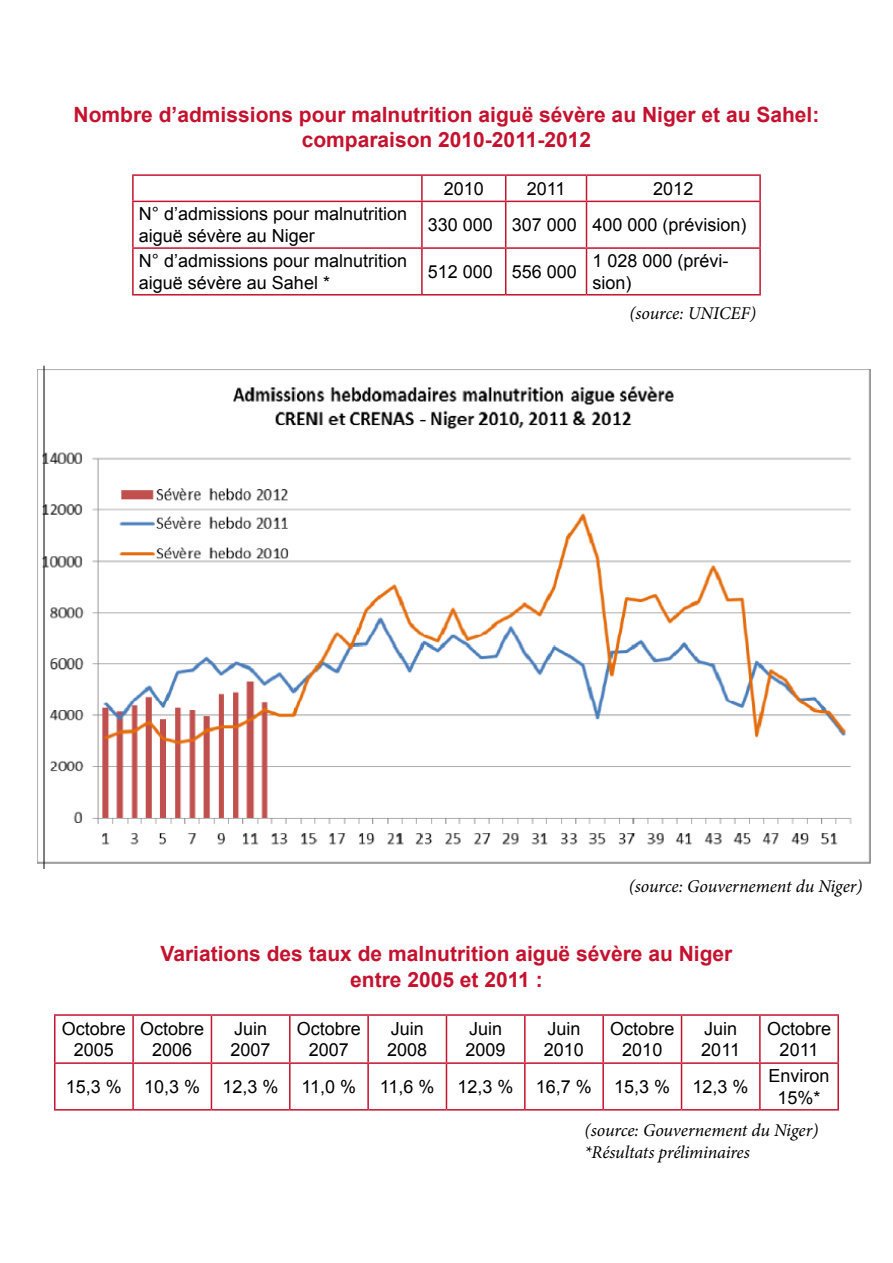
<style>
.page{position:relative;width:893px;height:1263px;background:#fff}
.page>*{position:absolute;margin:0;border:0;box-sizing:border-box;transform-origin:0 0}
.t1{font:700 21px/25.2px "Arial";color:#c4122f;text-align:center}
.t2{font:18px/21.6px "Arial";color:#000}
.t3{font:italic 18px/21.6px "Minion Pro";letter-spacing:-.01em;color:#000}
</style>
<div class="page">
<hr style="left:54px;top:1014px;width:79px;height:2px;background:#c4122f">
<hr style="left:54px;top:1016px;width:2px;height:46px;background:#c4122f">
<hr style="left:133px;top:1014px;width:78px;height:2px;background:#c4122f">
<hr style="left:132px;top:1016px;width:2px;height:46px;background:#c4122f">
<hr style="left:211px;top:1014px;width:79px;height:2px;background:#c4122f">
<hr style="left:211px;top:1016px;width:1px;height:46px;background:#c4122f">
<hr style="left:290px;top:1014px;width:78px;height:2px;background:#c4122f">
<hr style="left:289px;top:1016px;width:2px;height:46px;background:#c4122f">
<hr style="left:368px;top:1014px;width:78px;height:2px;background:#c4122f">
<hr style="left:367px;top:1016px;width:2px;height:46px;background:#c4122f">
<hr style="left:446px;top:1014px;width:79px;height:2px;background:#c4122f">
<hr style="left:446px;top:1016px;width:1px;height:46px;background:#c4122f">
<hr style="left:525px;top:1014px;width:78px;height:2px;background:#c4122f">
<hr style="left:524px;top:1016px;width:2px;height:46px;background:#c4122f">
<hr style="left:603px;top:1014px;width:78px;height:2px;background:#c4122f">
<hr style="left:602px;top:1016px;width:2px;height:46px;background:#c4122f">
<hr style="left:681px;top:1014px;width:79px;height:2px;background:#c4122f">
<hr style="left:681px;top:1016px;width:1px;height:46px;background:#c4122f">
<hr style="left:760px;top:1014px;width:79px;height:2px;background:#c4122f">
<hr style="left:759px;top:1016px;width:2px;height:46px;background:#c4122f">
<hr style="left:837px;top:1016px;width:2px;height:46px;background:#c4122f">
<hr style="left:54px;top:1062px;width:79px;height:2px;background:#c4122f">
<hr style="left:54px;top:1064px;width:2px;height:45px;background:#c4122f">
<hr style="left:133px;top:1062px;width:78px;height:2px;background:#c4122f">
<hr style="left:132px;top:1064px;width:2px;height:45px;background:#c4122f">
<hr style="left:211px;top:1062px;width:79px;height:2px;background:#c4122f">
<hr style="left:211px;top:1064px;width:1px;height:45px;background:#c4122f">
<hr style="left:290px;top:1062px;width:78px;height:2px;background:#c4122f">
<hr style="left:289px;top:1064px;width:2px;height:45px;background:#c4122f">
<hr style="left:368px;top:1062px;width:78px;height:2px;background:#c4122f">
<hr style="left:367px;top:1064px;width:2px;height:45px;background:#c4122f">
<hr style="left:446px;top:1062px;width:79px;height:2px;background:#c4122f">
<hr style="left:446px;top:1064px;width:1px;height:45px;background:#c4122f">
<hr style="left:525px;top:1062px;width:78px;height:2px;background:#c4122f">
<hr style="left:524px;top:1064px;width:2px;height:45px;background:#c4122f">
<hr style="left:603px;top:1062px;width:78px;height:2px;background:#c4122f">
<hr style="left:602px;top:1064px;width:2px;height:45px;background:#c4122f">
<hr style="left:681px;top:1062px;width:79px;height:2px;background:#c4122f">
<hr style="left:681px;top:1064px;width:1px;height:45px;background:#c4122f">
<hr style="left:760px;top:1062px;width:79px;height:2px;background:#c4122f">
<hr style="left:759px;top:1064px;width:2px;height:45px;background:#c4122f">
<hr style="left:837px;top:1064px;width:2px;height:45px;background:#c4122f">
<hr style="left:54px;top:1109px;width:79px;height:1px;background:#c4122f">
<hr style="left:133px;top:1109px;width:78px;height:1px;background:#c4122f">
<hr style="left:211px;top:1109px;width:79px;height:1px;background:#c4122f">
<hr style="left:290px;top:1109px;width:78px;height:1px;background:#c4122f">
<hr style="left:368px;top:1109px;width:78px;height:1px;background:#c4122f">
<hr style="left:446px;top:1109px;width:79px;height:1px;background:#c4122f">
<hr style="left:525px;top:1109px;width:78px;height:1px;background:#c4122f">
<hr style="left:603px;top:1109px;width:78px;height:1px;background:#c4122f">
<hr style="left:681px;top:1109px;width:79px;height:1px;background:#c4122f">
<hr style="left:760px;top:1109px;width:79px;height:1px;background:#c4122f">
<img style="left:37px;top:366px;width:834px;height:503px">
<hr style="left:132px;top:174px;width:290px;height:2px;background:#c4122f">
<hr style="left:132px;top:176px;width:2px;height:25px;background:#c4122f">
<hr style="left:422px;top:174px;width:84px;height:2px;background:#c4122f">
<hr style="left:421px;top:176px;width:2px;height:25px;background:#c4122f">
<hr style="left:506px;top:174px;width:80px;height:2px;background:#c4122f">
<svg style="left:505px;top:176px;width:1px;height:25px"></svg>
<hr style="left:586px;top:174px;width:175px;height:2px;background:#c4122f">
<svg style="left:586px;top:176px;width:1px;height:25px"></svg>
<hr style="left:759px;top:176px;width:2px;height:25px;background:#c4122f">
<hr style="left:132px;top:201px;width:290px;height:1px;background:#c4122f">
<hr style="left:132px;top:202px;width:2px;height:45px;background:#c4122f">
<hr style="left:422px;top:201px;width:84px;height:1px;background:#c4122f">
<hr style="left:421px;top:202px;width:2px;height:45px;background:#c4122f">
<hr style="left:506px;top:201px;width:80px;height:1px;background:#c4122f">
<hr style="left:505px;top:202px;width:1px;height:45px;background:#c4122f">
<hr style="left:586px;top:201px;width:175px;height:1px;background:#c4122f">
<hr style="left:586px;top:202px;width:1px;height:45px;background:#c4122f">
<hr style="left:759px;top:202px;width:2px;height:45px;background:#c4122f">
<hr style="left:132px;top:247px;width:290px;height:2px;background:#c4122f">
<hr style="left:132px;top:249px;width:2px;height:45px;background:#c4122f">
<hr style="left:422px;top:247px;width:84px;height:2px;background:#c4122f">
<hr style="left:421px;top:249px;width:2px;height:45px;background:#c4122f">
<hr style="left:506px;top:247px;width:80px;height:2px;background:#c4122f">
<hr style="left:505px;top:249px;width:1px;height:45px;background:#c4122f">
<hr style="left:586px;top:247px;width:175px;height:2px;background:#c4122f">
<hr style="left:586px;top:249px;width:1px;height:45px;background:#c4122f">
<hr style="left:759px;top:249px;width:2px;height:45px;background:#c4122f">
<hr style="left:132px;top:294px;width:290px;height:2px;background:#c4122f">
<hr style="left:422px;top:294px;width:84px;height:2px;background:#c4122f">
<hr style="left:506px;top:294px;width:80px;height:2px;background:#c4122f">
<hr style="left:586px;top:294px;width:175px;height:2px;background:#c4122f">
<hr style="left:44px;top:366px;width:1px;height:503px;background:#000">
<p class="t1" style="left:74px;top:102px;width:747px">Nombre d’admissions pour malnutrition aiguë sévère au Niger et au Sahel: comparaison 2010-2011-2012</p>
<p class="t2" style="left:444px;top:178px;width:42px">2010</p>
<p class="t2" style="left:527px;top:178px;width:40px">2011</p>
<p class="t2" style="left:653px;top:178px;width:42px">2012</p>
<p class="t2" style="left:139px;top:204px;width:270px">N° d’admissions pour malnutrition aiguë sévère au Niger</p>
<p class="t2" style="left:428px;top:214px;width:320px">330 000 307 000 400 000 (prévision)</p>
<p class="t2" style="left:139px;top:250px;width:270px">N° d’admissions pour malnutrition aiguë sévère au Sahel *</p>
<p class="t2" style="left:428px;top:261px;width:150px">512 000 556 000</p>
<p class="t2" style="left:592px;top:250px;width:138px">1 028 000 (prévi&shy;sion)</p>
<p class="t3" style="left:629px;top:303px;width:128px">(source: UNICEF)</p>
<p class="t3" style="left:629px;top:875px;width:235px">(source: Gouvernement du Niger)</p>
<p class="t1" style="left:161px;top:942px;width:573px">Variations des taux de malnutrition aiguë sévère au Niger entre 2005 et 2011 :</p>
<p class="t2" style="left:62px;top:1018px;width:66px;text-align:center">Octobre<br>2005</p>
<p class="t2" style="left:140px;top:1018px;width:66px;text-align:center">Octobre<br>2006</p>
<p class="t2" style="left:231px;top:1018px;width:42px">Juin<br>2007</p>
<p class="t2" style="left:297px;top:1018px;width:66px;text-align:center">Octobre<br>2007</p>
<p class="t2" style="left:387px;top:1018px;width:42px">Juin<br>2008</p>
<p class="t2" style="left:466px;top:1018px;width:42px">Juin<br>2009</p>
<p class="t2" style="left:544px;top:1018px;width:42px">Juin<br>2010</p>
<p class="t2" style="left:610px;top:1018px;width:66px;text-align:center">Octobre<br>2010</p>
<p class="t2" style="left:701px;top:1018px;width:40px">Juin<br>2011</p>
<p class="t2" style="left:767px;top:1018px;width:66px;text-align:center">Octobre<br>2011</p>
<p class="t2" style="left:66px;top:1076px;width:214px">15,3 % 10,3 % 12,3 %</p>
<p class="t2" style="left:302px;top:1076px;width:56px">11,0 %</p>
<p class="t2" style="left:380px;top:1076px;width:56px">11,6 %</p>
<p class="t2" style="left:458px;top:1076px;width:293px">12,3 % 16,7 % 15,3 % 12,3 %</p>
<p class="t2" style="left:768px;top:1065px;width:63px;text-align:center">Environ<br>15%*</p>
<p class="t3" style="left:585px;top:1119px;width:235px">(source: Gouvernement du Niger) *Résultats préliminaires</p>
</div>
